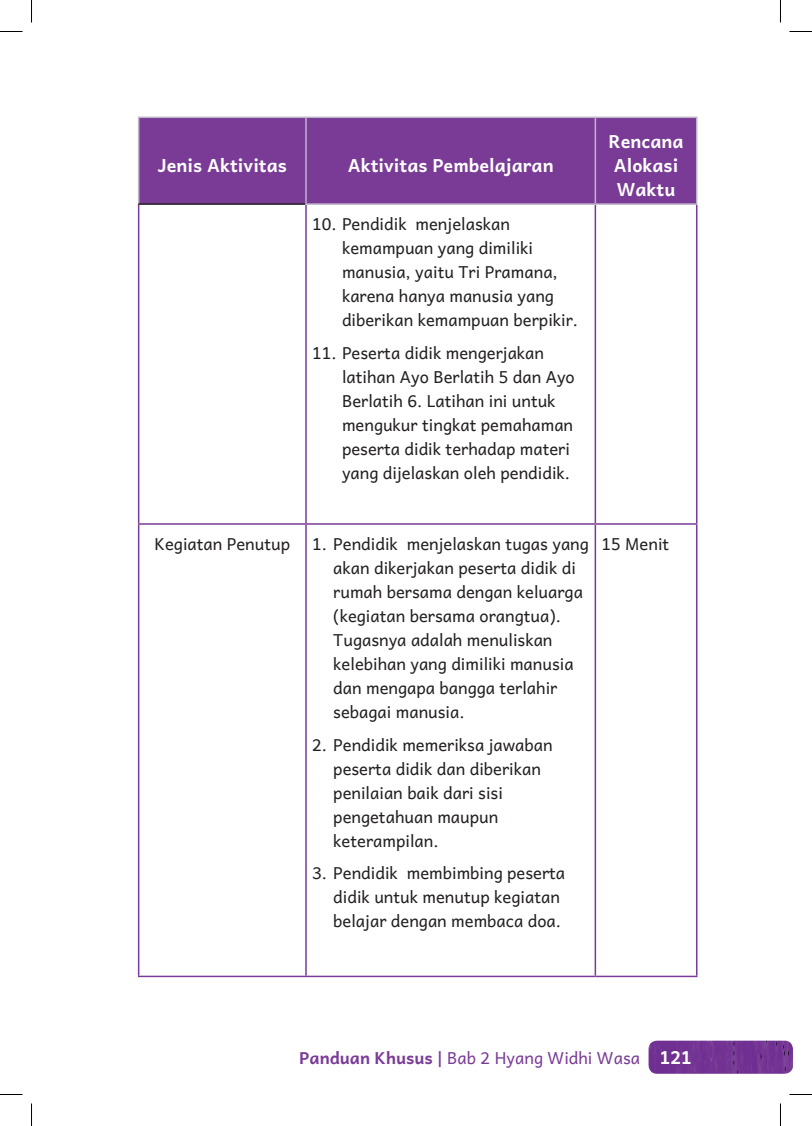
<style>
.page{position:relative;width:812px;height:1126px;background:#fff}
.page>*{position:absolute;margin:0;border:0;box-sizing:border-box;transform-origin:0 0}
.t1{font:700 18px/24px "Andika New Basic";color:#fff}
.t2{font:16.5px/24px "Andika New Basic";color:#231f20}
.t3{font:16.5px "Andika New Basic";color:#7a3b97}
.s1{font-weight:700}
.s2{font-weight:700;font-size:18px;color:#fff}
</style>
<div class="page">
<img style="left:648px;top:1041px;width:144px;height:33px">
<div style="left:139px;top:118px;width:556px;height:85px;background:#7a3b97"></div>
<hr style="left:138px;top:203px;width:167px;height:2px;background:#231f20">
<hr style="left:138px;top:205px;width:1px;height:318px;background:#7a3b97">
<hr style="left:305px;top:205px;width:2px;height:318px;background:#7a3b97">
<hr style="left:594px;top:205px;width:2px;height:318px;background:#7a3b97">
<hr style="left:695px;top:205px;width:2px;height:318px;background:#7a3b97">
<hr style="left:138px;top:525px;width:1px;height:451px;background:#7a3b97">
<hr style="left:305px;top:525px;width:2px;height:451px;background:#7a3b97">
<hr style="left:594px;top:525px;width:2px;height:451px;background:#7a3b97">
<hr style="left:695px;top:525px;width:2px;height:451px;background:#7a3b97">
<hr style="left:138px;top:523px;width:168px;height:2px;background:#7a3b97">
<hr style="left:306px;top:523px;width:289px;height:2px;background:#7a3b97">
<hr style="left:595px;top:523px;width:102px;height:2px;background:#7a3b97">
<hr style="left:138px;top:976px;width:168px;height:1px;background:#7a3b97">
<hr style="left:306px;top:976px;width:289px;height:1px;background:#7a3b97">
<hr style="left:595px;top:976px;width:102px;height:1px;background:#7a3b97">
<hr style="left:138px;top:117px;width:168px;height:1px;background:#bfb6ca">
<hr style="left:138px;top:118px;width:1px;height:85px;background:#bfb6ca">
<hr style="left:594px;top:118px;width:2px;height:85px;background:#bfb6ca">
<hr style="left:695px;top:118px;width:2px;height:85px;background:#bfb6ca">
<hr style="left:306px;top:117px;width:289px;height:1px;background:#bfb6ca">
<hr style="left:305px;top:118px;width:2px;height:85px;background:#bfb6ca">
<hr style="left:595px;top:117px;width:102px;height:1px;background:#bfb6ca">
<hr style="left:305px;top:203px;width:290px;height:2px;background:#bfb6ca">
<hr style="left:595px;top:203px;width:102px;height:2px;background:#bfb6ca">
<svg style="left:0;top:31px;width:22px;height:1px"></svg>
<svg style="left:789px;top:31px;width:22px;height:1px"></svg>
<svg style="left:0;top:1094px;width:22px;height:1px"></svg>
<svg style="left:789px;top:1094px;width:22px;height:1px"></svg>
<svg style="left:31px;top:0;width:1px;height:22px"></svg>
<svg style="left:31px;top:1103px;width:1px;height:23px"></svg>
<svg style="left:780px;top:0;width:1px;height:22px"></svg>
<svg style="left:780px;top:1103px;width:1px;height:23px"></svg>
<p class="t1" style="left:158px;top:152px;width:131px">Jenis Aktivitas</p>
<p class="t1" style="left:347px;top:152px;width:207px">Aktivitas Pembelajaran</p>
<p class="t2" style="left:342px;top:211px;width:237px;text-indent:-30px">10. Pendidik menjelaskan kemampuan yang dimiliki manusia, yaitu Tri Pramana, karena hanya manusia yang diberikan kemampuan berpikir.</p>
<p class="t2" style="left:342px;top:340px;width:234px;text-indent:-30px">11. Peserta didik mengerjakan latihan Ayo Berlatih 5 dan Ayo<br>Berlatih 6. Latihan ini untuk mengukur tingkat pemahaman peserta didik terhadap materi yang dijelaskan oleh pendidik.</p>
<p class="t1" style="left:608px;top:128px;width:76px">Rencana<br>Alokasi<br>Waktu</p>
<p class="t2" style="left:154px;top:531px;width:137px">Kegiatan Penutup</p>
<p class="t2" style="left:333px;top:531px;width:257px;text-indent:-21px">1. Pendidik menjelaskan tugas yang akan dikerjakan peserta didik di rumah bersama dengan keluarga (kegiatan bersama orangtua).<br>Tugasnya adalah menuliskan kelebihan yang dimiliki manusia dan mengapa bangga terlahir sebagai manusia.</p>
<p class="t2" style="left:333px;top:732px;width:221px;text-indent:-21px">2. Pendidik memeriksa jawaban peserta didik dan diberikan penilaian baik dari sisi pengetahuan maupun keterampilan.</p>
<p class="t2" style="left:333px;top:860px;width:233px;text-indent:-21px">3. Pendidik membimbing peserta didik untuk menutup kegiatan belajar dengan membaca doa.</p>
<p class="t2" style="left:601px;top:531px;width:69px">15 Menit</p>
<p class="t3" style="left:299px;top:1044px;width:394px"><span class="s1">Panduan Khusus |</span> Bab 2 Hyang Widhi Wasa <span class="s2">121</span></p>
</div>
